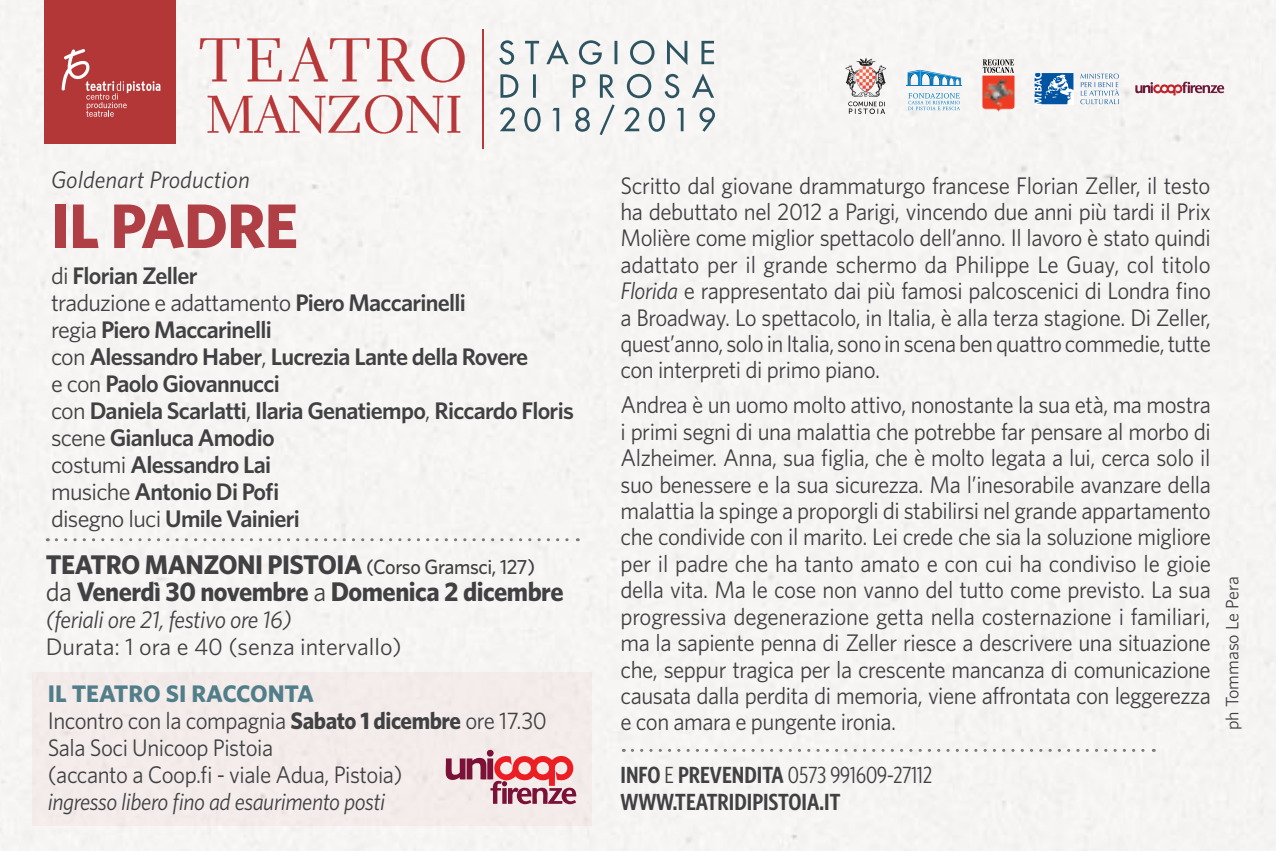
<style>
.page{position:relative;width:1276px;height:851px;background:#fff}
.page>*{position:absolute;margin:0;border:0;box-sizing:border-box;transform-origin:0 0}
.t1{font:700 63px "Whitney HTF";letter-spacing:-.02em;color:#af3f44}
.t2{font:700 27px/27px "Whitney HTF";letter-spacing:-.02em;color:#414042}
.t3{font:italic 24.3px "Whitney HTF";letter-spacing:-.02em;color:#414042}
.t4{font:24px/26.4px "Whitney HTF";letter-spacing:-.02em;color:#414042;text-align:justify;scale:.95 1}
.t5{font:600 24px/27px "Whitney HTF";letter-spacing:-.03em;color:#414042}
.t6{font:italic 24px "Whitney HTF";letter-spacing:-.02em;color:#414042;scale:.95 1}
.t7{font:24px "Whitney HTF";color:#414042}
.t8{font:italic 24px "Whitney HTF";color:#414042}
.t9{font:600 condensed 23.4px/27px "Whitney HTF";color:#414042}
.t10{font:18px "Whitney HTF";color:#414042}
.s1{font-weight:400}
.s2{font-weight:500;font-size:20.7px}
.s3{font-weight:700;color:#527e89}
.s4{font-weight:700}
.s5{font-style:italic}
</style>
<div class="page">
<div style="left:0;top:0;width:1276px;height:850px;background:#f7f5f3"></div>
<div style="left:44px;top:0;width:132px;height:143px;background:#b33737"></div>
<svg style="left:62px;top:49px;width:98px;height:68px"></svg>
<svg style="left:56px;top:538px;width:522px;height:3px"></svg>
<svg style="left:632px;top:748px;width:522px;height:3px"></svg>
<div style="left:32px;top:672px;width:559px;height:153px;background:#f3ecea"></div>
<svg style="left:200px;top:38px;width:40px;height:43px"></svg>
<svg style="left:247px;top:38px;width:35px;height:43px"></svg>
<svg style="left:289px;top:37px;width:81px;height:44px"></svg>
<svg style="left:377px;top:38px;width:37px;height:43px"></svg>
<svg style="left:421px;top:37px;width:44px;height:45px"></svg>
<svg style="left:208px;top:95px;width:252px;height:39px"></svg>
<svg style="left:500px;top:104px;width:215px;height:31px"></svg>
<svg style="left:500px;top:73px;width:214px;height:25px"></svg>
<svg style="left:499px;top:40px;width:215px;height:25px"></svg>
<hr style="left:482px;top:29px;width:1px;height:119px;background:#b83839">
<svg style="left:1134px;top:82px;width:90px;height:13px"></svg>
<svg style="left:1033px;top:73px;width:40px;height:31px"></svg>
<svg style="left:1080px;top:74px;width:39px;height:30px"></svg>
<svg style="left:845px;top:58px;width:41px;height:56px"></svg>
<svg style="left:982px;top:59px;width:32px;height:14px"></svg>
<img style="left:982px;top:76px;width:32px;height:36px">
<svg style="left:908px;top:93px;width:52px;height:17px"></svg>
<hr style="left:906px;top:85px;width:56px;height:1px;background:#007dc5">
<svg style="left:907px;top:70px;width:54px;height:15px"></svg>
<svg style="left:445px;top:749px;width:131px;height:55px"></svg>
<p class="t8" style="left:51px;top:165px;width:200px">Goldenart Production</p>
<h1 class="t1" style="left:51px;top:188px;width:249px">IL PADRE</h1>
<p class="t5" style="left:51px;top:261px;width:524px"><span class="s1">di</span> Florian Zeller<br><span class="s1">traduzione e adattamento</span> Piero Maccarinelli<br><span class="s1">regia</span> Piero Maccarinelli<br><span class="s1">con</span> Alessandro Haber<span class="s1">,</span> Lucrezia Lante della Rovere<br><span class="s1">e con</span> Paolo Giovannucci<br><span class="s1">con</span> Daniela Scarlatti<span class="s1">,</span> Ilaria Genatiempo<span class="s1">,</span> Riccardo Floris <span class="s1">scene</span> Gianluca Amodio<br><span class="s1">costumi</span> Alessandro Lai<br><span class="s1">musiche</span> Antonio Di Pofi<br><span class="s1">disegno luci</span> Umile Vainieri</p>
<p class="t2" style="left:46px;top:550px;width:519px">TEATRO MANZONI PISTOIA <span class="s2">(Corso Gramsci, 127) </span><span class="s1">da</span> Venerdì 30 novembre <span class="s1">a</span> Domenica 2 dicembre</p>
<p class="t3" style="left:46px;top:605px;width:247px">(feriali ore 21, festivo ore 16)</p>
<p class="t7" style="left:46px;top:632px;width:357px">Durata: 1 ora e 40 (senza intervallo)</p>
<p class="t4" style="left:48px;top:679px;width:527px;text-align:left"><span class="s3">IL TEATRO SI RACCONTA<br></span>Incontro con la compagnia <span class="s4">Sabato 1 dicembre</span> ore 17.30<br>Sala Soci Unicoop Pistoia<br>(accanto a Coop.fi - viale Adua, Pistoia)</p>
<p class="t6" style="left:48px;top:787px;width:357px">ingresso libero fino ad esaurimento posti</p>
<p class="t4" style="left:620px;top:171px;width:623px">Scritto dal giovane drammaturgo francese Florian Zeller, il testo ha debuttato nel 2012 a Parigi, vincendo due anni più tardi il Prix Molière come miglior spettacolo dell’anno. Il lavoro è stato quindi adattato per il grande schermo da Philippe Le Guay, col titolo <span class="s5">Florida</span> e rappresentato dai più famosi palcoscenici di Londra fino a Broadway. Lo spettacolo, in Italia, è alla terza stagione. Di Zeller, quest’anno, solo in Italia, sono in scena ben quattro commedie, tutte con interpreti di primo piano.</p>
<p class="t4" style="left:620px;top:391px;width:623px">Andrea è un uomo molto attivo, nonostante la sua età, ma mostra i primi segni di una malattia che potrebbe far pensare al morbo di Alzheimer. Anna, sua figlia, che è molto legata a lui, cerca solo il suo benessere e la sua sicurezza. Ma l’inesorabile avanzare della malattia la spinge a proporgli di stabilirsi nel grande appartamento che condivide con il marito. Lei crede che sia la soluzione migliore per il padre che ha tanto amato e con cui ha condiviso le gioie della vita. Ma le cose non vanno del tutto come previsto. La sua progressiva degenerazione getta nella costernazione i familiari, ma la sapiente penna di Zeller riesce a descrivere una situazione che, seppur tragica per la crescente mancanza di comunicazione causata dalla perdita di memoria, viene affrontata con leggerezza e con amara e pungente ironia.</p>
<p class="t9" style="left:620px;top:761px;width:313px">INFO <span class="s1">e</span> PREVENDITA <span class="s1">0573 991609-27112<br></span>WWW.TEATRIDIPISTOIA.IT</p>
<p class="t10" style="left:1221px;top:730px;width:155px;rotate:-90deg">ph Tommaso Le Pera</p>
</div>
